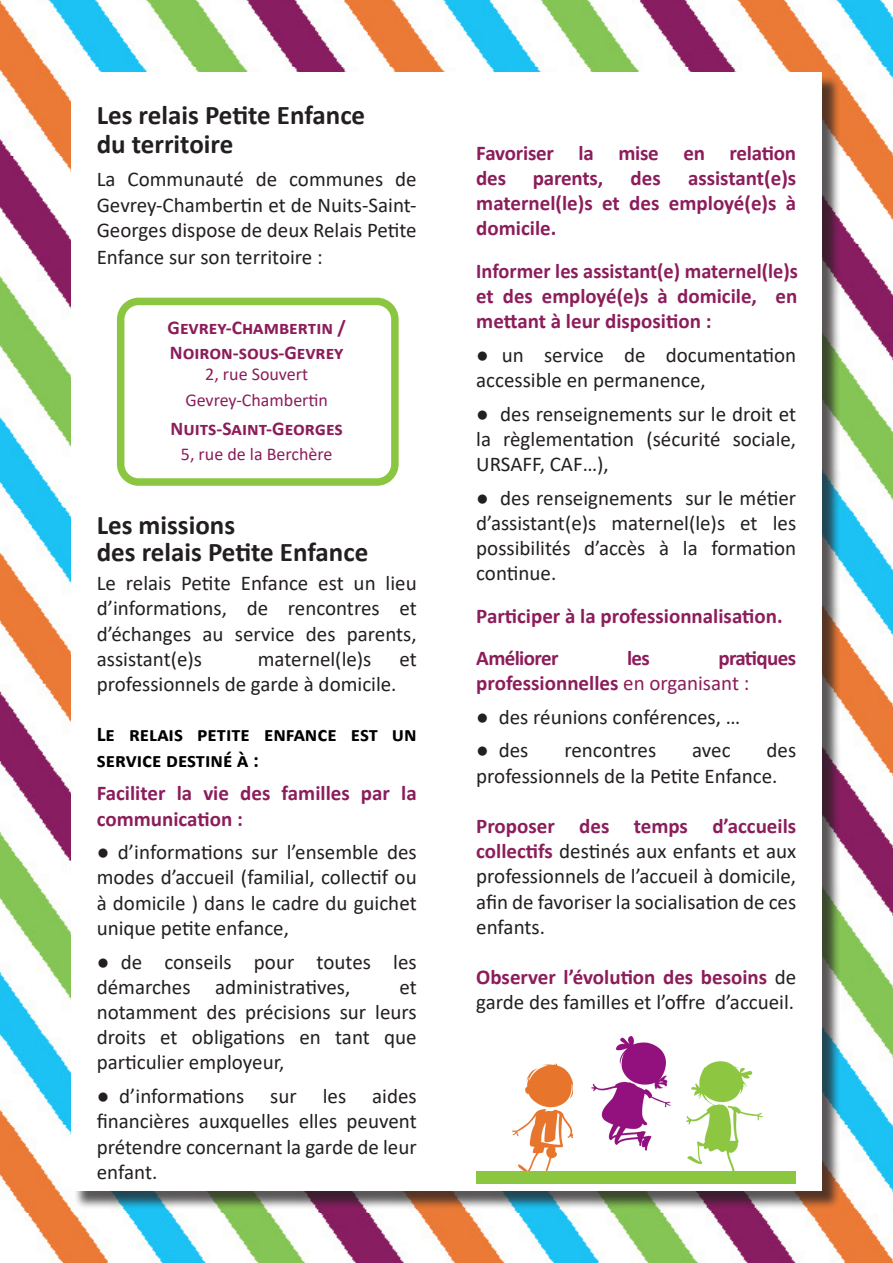
<style>
.page{position:relative;width:893px;height:1263px;background:#fff}
.page>*{position:absolute;margin:0;border:0;box-sizing:border-box;transform-origin:0 0}
.t1{font:700 27px/28.8px "Calibri";color:#231f20}
.t2{font:21px/25.2px "Calibri";color:#231f20;text-align:justify}
.t3{font:700 21px/25.2px "Calibri";color:#8c1d5b}
.t4{font:700 21px/25.2px "Calibri";color:#8c1d5b;text-align:justify;scale:.94 1}
.t5{font:700 21px/25.2px "Calibri";color:#000}
.t6{font:700 19.5px/25.2px "Calibri";color:#8c1d5b}
.t7{font:18px/25.2px "Calibri";color:#8c1d5b;text-align:center}
.s1{font-weight:700}
.s2{font-weight:400}
.s3{font-weight:700;color:#8c1d5b}
</style>
<div class="page">
<img style="left:0;top:0;width:893px;height:1263px">
<div style="left:73px;top:74px;width:767px;height:1135px;background:#231f20;opacity:.75"></div>
<div style="left:71px;top:72px;width:751px;height:1119px;background:#fff"></div>
<div style="left:117px;top:298px;width:282px;height:188px;border:8px solid #8bc640;border-radius:18px"></div>
<img style="left:512px;top:1063px;width:60px;height:108px">
<img style="left:687px;top:1062px;width:76px;height:109px">
<img style="left:592px;top:1036px;width:79px;height:114px">
<div style="left:476px;top:1171px;width:319px;height:13px;background:#8bc640"></div>
<p class="t1" style="left:97px;top:100px;width:270px">Les relais Petite Enfance du territoire</p>
<p class="t2" style="left:97px;top:166px;width:321px;line-height:25.8px">La Communauté de communes de Gevrey-Chambertin et de Nuits-Saint-Georges dispose de deux Relais Petite Enfance sur son territoire :</p>
<p class="t6" style="left:168px;top:314px;width:180px">Gevrey-Chambertin /<br>Noiron-sous-Gevrey</p>
<p class="t7" style="left:185px;top:361px;width:144px">2, rue Souvert<br>Gevrey-Chambertin</p>
<p class="t6" style="left:171px;top:416px;width:174px">Nuits-Saint-Georges</p>
<p class="t7" style="left:181px;top:441px;width:153px">5, rue de la Berchère</p>
<p class="t1" style="left:97px;top:511px;width:273px;line-height:27px">Les missions<br>des relais Petite Enfance</p>
<p class="t2" style="left:97px;top:570px;width:321px">Le relais Petite Enfance est un lieu d’informations, de rencontres et d’échanges au service des parents, assistant(e)s</p>
<p class="t2" style="left:258px;top:646px;width:115px">maternel(le)s</p>
<p class="t2" style="left:399px;top:646px;width:19px">et</p>
<p class="t2" style="left:97px;top:671px;width:301px">professionnels de garde à domicile.</p>
<p class="t5" style="left:97px;top:721px;width:321px">Le relais petite enfance est un service destiné à :</p>
<p class="t3" style="left:97px;top:780px;width:321px">Faciliter la vie des familles par la communication :</p>
<p class="t2" style="left:97px;top:839px;width:321px"><span class="s1">●</span> d’informations sur l’ensemble des modes d’accueil (familial, collectif ou à domicile ) dans le cadre du guichet unique petite enfance,</p>
<p class="t2" style="left:97px;top:948px;width:321px"><span class="s1">●</span> de conseils pour toutes les démarches administratives,</p>
<p class="t2" style="left:97px;top:974px;width:321px;text-indent:303px">et notamment des précisions sur leurs droits et obligations en tant que particulier employeur,</p>
<p class="t2" style="left:97px;top:1083px;width:321px"><span class="s1">●</span> d’informations sur les aides financières auxquelles elles peuvent prétendre concernant la garde de leur enfant.</p>
<p class="t3" style="left:476px;top:140px;width:321px">Favoriser la mise en relation des</p>
<p class="t3" style="left:476px;top:165px;width:321px;text-align:justify;text-indent:212px">assistant(e)s maternel(le)s et des employé(e)s à domicile.</p>
<p class="t4" style="left:476px;top:258px;width:344px">Informer les assistant(e) maternel(le)s et des employé(e)s à domicile, en mettant à leur disposition :</p>
<p class="t2" style="left:476px;top:342px;width:321px"><span class="s1">●</span> un service de documentation accessible en permanence,</p>
<p class="t2" style="left:476px;top:400px;width:321px"><span class="s1">●</span> des renseignements sur le droit et la règlementation (sécurité sociale, URSAFF, CAF…),</p>
<p class="t2" style="left:476px;top:485px;width:321px"><span class="s1">●</span> des renseignements sur le métier d’assistant(e)s maternel(le)s et les possibilités d’accès à la formation continue.</p>
<p class="t3" style="left:476px;top:594px;width:308px;line-height:42.2px">Participer à la professionnalisation.<br>Améliorer</p>
<p class="t3" style="left:533px;top:165px;width:72px">parents,</p>
<p class="t3" style="left:630px;top:165px;width:32px">des</p>
<p class="t3" style="left:627px;top:645px;width:24px">les</p>
<p class="t3" style="left:476px;top:645px;width:321px;text-indent:242px">pratiques professionnelles <span class="s2">en organisant :</span></p>
<p class="t2" style="left:476px;top:703px;width:265px"><span class="s1">●</span> des réunions conférences, …</p>
<p class="t2" style="left:476px;top:737px;width:54px"><span class="s1">●</span> des</p>
<p class="t2" style="left:564px;top:737px;width:93px">rencontres</p>
<p class="t2" style="left:692px;top:737px;width:40px">avec</p>
<p class="t2" style="left:476px;top:737px;width:321px;text-indent:290px">des professionnels de la Petite Enfance.</p>
<p class="t2" style="left:476px;top:813px;width:321px"><span class="s3">Proposer des temps d’accueils collectifs</span> destinés aux enfants et aux professionnels de l’accueil à domicile, afin de favoriser la socialisation de ces enfants.</p>
<p class="t2" style="left:476px;top:964px;width:321px"><span class="s3">Observer l’évolution des besoins</span> de garde des familles et l’offre d’accueil.</p>
</div>
